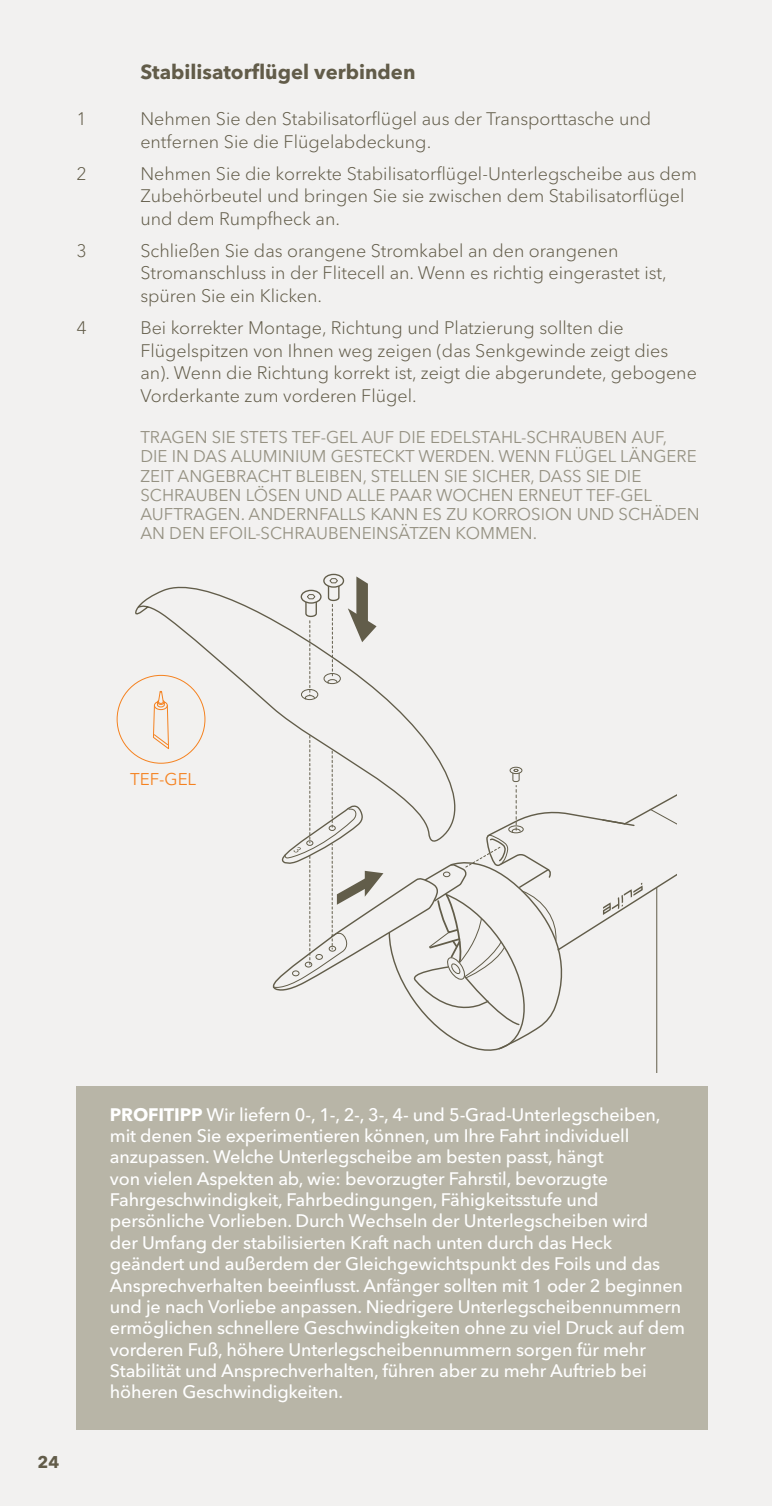
<style>
.page{position:relative;width:772px;height:1506px;background:#fff}
.page>*{position:absolute;margin:0;border:0;box-sizing:border-box;transform-origin:0 0}
.t1{font:700 20.25px "Avenir Next LT Pro";color:#625c49}
.t2{font:500 18px/21.4px "Avenir Next LT Pro";letter-spacing:-.01em;color:#fff}
.t3{font:300 18px/22.5px "Avenir Next LT Pro";color:#625c49}
.t4{font:16.88px/19.1px "Avenir Next LT Pro";color:#959182}
.t5{font:16.88px "Avenir Next LT Pro";color:#f58220}
.t6{font:700 16.88px "Avenir Next LT Pro";color:#625c49}
.s1{font-weight:700}
</style>
<div class="page">
<div style="left:0;top:0;width:772px;height:1505px;background:#f2f1f0"></div>
<div style="left:77px;top:1085px;width:631px;height:344px;background:#b8b5a7"></div>
<svg style="left:133px;top:575px;width:289px;height:189px"></svg>
<div style="left:324px;top:673px;width:17px;height:11px;border:1px solid #625d4a;border-radius:50%"></div>
<div style="left:323px;top:573px;width:21px;height:14px;border:1px solid #625d4a;border-radius:50%"></div>
<div style="left:301px;top:689px;width:17px;height:11px;border:1px solid #625d4a;border-radius:50%"></div>
<div style="left:301px;top:589px;width:20px;height:14px;border:1px solid #625d4a;border-radius:50%"></div>
<svg style="left:305px;top:593px;width:13px;height:107px"></svg>
<svg style="left:327px;top:577px;width:13px;height:107px"></svg>
<svg style="left:348px;top:576px;width:28px;height:66px"></svg>
<hr style="left:656px;top:887px;width:1px;height:184px;background:#625d4a">
<svg style="left:264px;top:735px;width:412px;height:327px"></svg>
<div style="left:117px;top:675px;width:88px;height:88px;background:#f2f1ef;border-radius:50%"></div>
<svg style="left:153px;top:690px;width:16px;height:60px"></svg>
<p class="t1" style="left:140px;top:60px;width:277px">Stabilisatorflügel verbinden</p>
<p class="t3" style="left:77px;top:108px;width:12px">1</p>
<p class="t3" style="left:140px;top:108px;width:512px">Nehmen Sie den Stabilisatorflügel aus der Transporttasche und entfernen Sie die Flügelabdeckung.</p>
<p class="t3" style="left:77px;top:162px;width:12px">2</p>
<p class="t3" style="left:140px;top:162px;width:558px">Nehmen Sie die korrekte Stabilisatorflügel-Unterlegscheibe aus dem<br>Zubehörbeutel und bringen Sie sie zwischen dem Stabilisatorflügel und dem Rumpfheck an.</p>
<p class="t3" style="left:77px;top:239px;width:12px">3</p>
<p class="t3" style="left:140px;top:239px;width:528px">Schließen Sie das orangene Stromkabel an den orangenen<br>Stromanschluss in der Flitecell an. Wenn es richtig eingerastet ist, spüren Sie ein Klicken.</p>
<p class="t3" style="left:77px;top:316px;width:12px">4</p>
<p class="t3" style="left:140px;top:316px;width:558px">Bei korrekter Montage, Richtung und Platzierung sollten die Flügelspitzen von Ihnen weg zeigen (das Senkgewinde zeigt dies an). Wenn die Richtung korrekt ist, zeigt die abgerundete, gebogene Vorderkante zum vorderen Flügel.</p>
<p class="t4" style="left:140px;top:428px;width:561px">TRAGEN SIE STETS TEF-GEL AUF DIE EDELSTAHL-SCHRAUBEN AUF,<br>DIE IN DAS ALUMINIUM GESTECKT WERDEN. WENN FLÜGEL LÄNGERE ZEIT ANGEBRACHT BLEIBEN, STELLEN SIE SICHER, DASS SIE DIE SCHRAUBEN LÖSEN UND ALLE PAAR WOCHEN ERNEUT TEF-GEL AUFTRAGEN. ANDERNFALLS KANN ES ZU KORROSION UND SCHÄDEN AN DEN EFOIL-SCHRAUBENEINSÄTZEN KOMMEN.</p>
<p class="t5" style="left:130px;top:769px;width:68px">TEF-GEL</p>
<p class="t6" style="left:38px;top:1451px;width:23px">24</p>
<p class="t2" style="left:110px;top:1103px;width:577px"><span class="s1">PROFITIPP</span> Wir liefern 0-, 1-, 2-, 3-, 4- und 5-Grad-Unterlegscheiben, mit denen Sie experimentieren können, um Ihre Fahrt individuell anzupassen. Welche Unterlegscheibe am besten passt, hängt<br>von vielen Aspekten ab, wie: bevorzugter Fahrstil, bevorzugte Fahrgeschwindigkeit, Fahrbedingungen, Fähigkeitsstufe und persönliche Vorlieben. Durch Wechseln der Unterlegscheiben wird<br>der Umfang der stabilisierten Kraft nach unten durch das Heck geändert und außerdem der Gleichgewichtspunkt des Foils und das Ansprechverhalten beeinflusst. Anfänger sollten mit 1 oder 2 beginnen und je nach Vorliebe anpassen. Niedrigere Unterlegscheibennummern ermöglichen schnellere Geschwindigkeiten ohne zu viel Druck auf dem vorderen Fuß, höhere Unterlegscheibennummern sorgen für mehr Stabilität und Ansprechverhalten, führen aber zu mehr Auftrieb bei höheren Geschwindigkeiten.</p>
</div>
